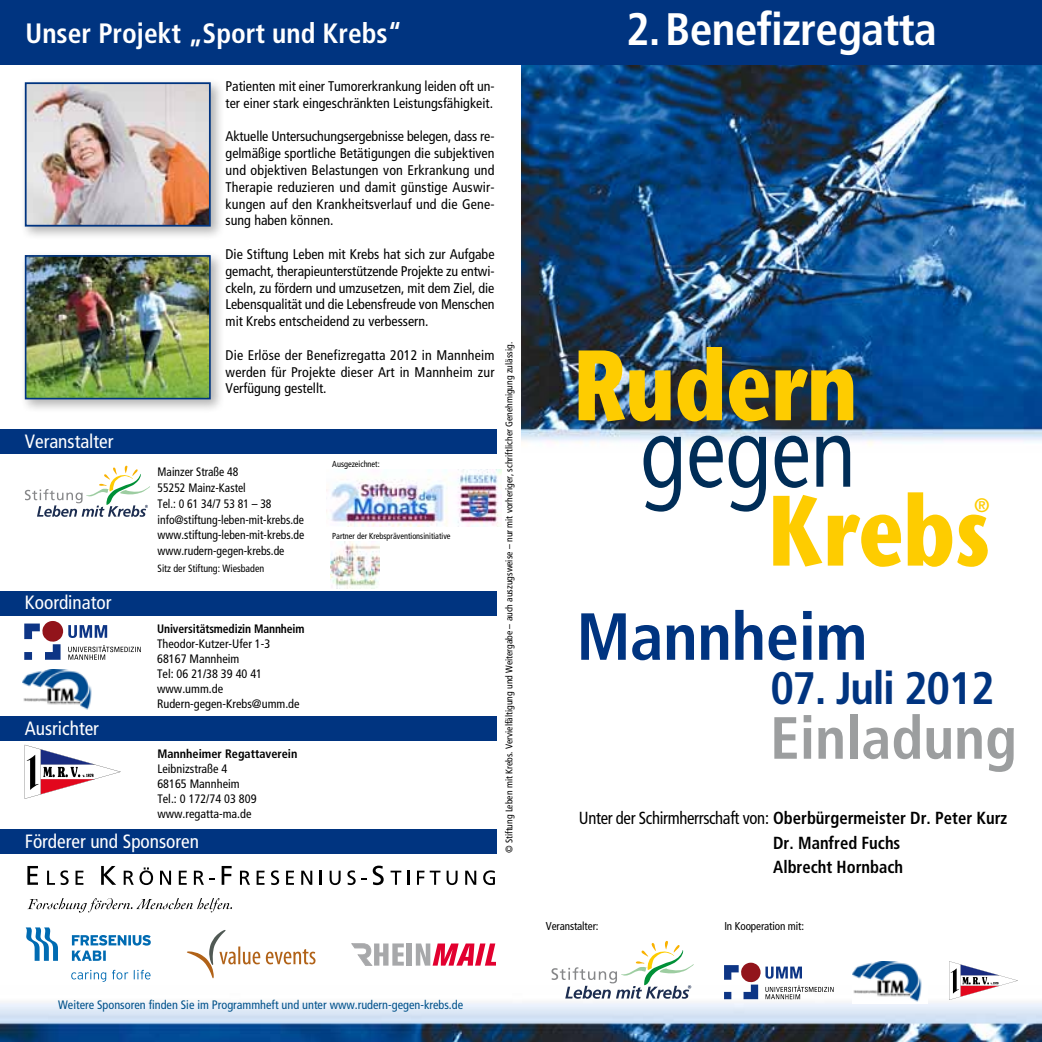
<style>
.page{position:relative;width:1042px;height:1042px;background:#fff}
.page>*{position:absolute;margin:0;border:0;box-sizing:border-box;transform-origin:0 0}
.t1{font:700 condensed 66.5px "Frutiger";letter-spacing:-.005em;color:#003480}
.t2{font:700 condensed 59.5px "Frutiger";color:#9c9e9f}
.t3{font:700 condensed 45.5px "Frutiger";letter-spacing:-.015em;color:#fff}
.t4{font:700 condensed 45.5px "Frutiger";letter-spacing:-.03em;color:#003480}
.t5{font:700 condensed 28px "Frutiger";color:#fff}
.t6{font:19.43px "Frutiger LT";color:#fecc00}
.t7{font:condensed 19.25px "Frutiger";color:#fff}
.t8{font:700 condensed 17.5px/24.5px "Frutiger";color:#000;scale:.95 1}
.t9{font:condensed 14px/16.8px "Frutiger";color:#000;text-align:justify}
.t10{font:condensed 12.25px/14.9px "Frutiger";color:#000}
.t11{font:condensed 12.25px/15.8px "Frutiger";color:#000;scale:.95 1}
.t12{font:condensed 12.25px "Frutiger";color:#005189}
.t13{font:700 condensed 12.25px "Frutiger";letter-spacing:-.01em;color:#000;scale:.95 1}
.t14{font:700 condensed 12.25px "Frutiger";letter-spacing:-.01em;color:#000}
.t15{font:condensed 11.38px "Frutiger";letter-spacing:-.01em;color:#000}
.t16{font:condensed 10.5px "Frutiger";color:#000;scale:.95 1}
.t17{font:condensed 9.62px "Frutiger";color:#000}
.t18{font:condensed 8.75px "Frutiger";color:#000;scale:.95 1}
.s1{font-weight:400}
</style>
<div class="page">
<img style="left:0;top:987px;width:1042px;height:55px">
<img style="left:521px;top:64px;width:521px;height:379px">
<div style="left:0;top:0;width:1042px;height:64px;background:#003480"></div>
<img style="left:578px;top:350px;width:92px;height:71px">
<svg style="left:677px;top:347px;width:45px;height:74px;background:#b19a23"></svg>
<svg style="left:729px;top:369px;width:124px;height:52px;background:#a7901a"></svg>
<svg style="left:643px;top:436px;width:38px;height:75px"></svg>
<svg style="left:689px;top:436px;width:77px;height:75px"></svg>
<svg style="left:773px;top:436px;width:215px;height:131px"></svg>
<svg style="left:551px;top:941px;width:142px;height:57px"></svg>
<div style="left:0;top:591px;width:496px;height:24px;background:#003480"></div>
<div style="left:0;top:828px;width:496px;height:25px;background:#003480"></div>
<svg style="left:25px;top:466px;width:125px;height:51px"></svg>
<svg style="left:27px;top:866px;width:11px;height:19px"></svg>
<svg style="left:47px;top:870px;width:22px;height:15px"></svg>
<svg style="left:76px;top:870px;width:7px;height:15px"></svg>
<svg style="left:101px;top:866px;width:15px;height:19px"></svg>
<svg style="left:124px;top:867px;width:29px;height:18px"></svg>
<svg style="left:160px;top:870px;width:11px;height:15px"></svg>
<svg style="left:179px;top:870px;width:8px;height:15px"></svg>
<svg style="left:194px;top:870px;width:21px;height:15px"></svg>
<svg style="left:222px;top:866px;width:10px;height:19px"></svg>
<svg style="left:240px;top:870px;width:10px;height:15px"></svg>
<svg style="left:257px;top:870px;width:7px;height:15px"></svg>
<svg style="left:271px;top:870px;width:8px;height:15px"></svg>
<svg style="left:286px;top:870px;width:8px;height:15px"></svg>
<svg style="left:301px;top:870px;width:11px;height:15px"></svg>
<svg style="left:320px;top:870px;width:2px;height:15px"></svg>
<svg style="left:330px;top:870px;width:11px;height:15px"></svg>
<svg style="left:347px;top:870px;width:20px;height:15px"></svg>
<svg style="left:373px;top:865px;width:11px;height:20px"></svg>
<svg style="left:390px;top:870px;width:11px;height:15px"></svg>
<svg style="left:407px;top:870px;width:2px;height:15px"></svg>
<svg style="left:417px;top:870px;width:7px;height:15px"></svg>
<svg style="left:430px;top:870px;width:10px;height:15px"></svg>
<svg style="left:446px;top:870px;width:11px;height:15px"></svg>
<svg style="left:465px;top:870px;width:11px;height:15px"></svg>
<svg style="left:483px;top:870px;width:11px;height:15px"></svg>
<svg style="left:27px;top:898px;width:205px;height:14px"></svg>
<svg style="left:26px;top:927px;width:32px;height:34px"></svg>
<svg style="left:72px;top:935px;width:79px;height:26px"></svg>
<svg style="left:71px;top:970px;width:79px;height:12px"></svg>
<div style="left:407px;top:943px;width:5px;height:22px;background:#a7a8aa"></div>
<svg style="left:416px;top:943px;width:79px;height:22px"></svg>
<svg style="left:351px;top:943px;width:53px;height:22px"></svg>
<img style="left:331px;top:541px;width:48px;height:47px">
<img style="left:331px;top:470px;width:170px;height:57px">
<div style="left:20px;top:78px;width:205px;height:163px;background:#000;opacity:.3"></div>
<img style="left:28px;top:85px;width:180px;height:139px">
<div style="left:25px;top:82px;width:186px;height:145px;border:2px solid #003480"></div>
<div style="left:20px;top:250px;width:205px;height:164px;background:#000;opacity:.3"></div>
<img style="left:28px;top:258px;width:180px;height:138px">
<div style="left:25px;top:255px;width:186px;height:144px;border:2px solid #003480"></div>
<div style="left:0;top:429px;width:496px;height:25px;background:#003480"></div>
<div style="left:0;top:716px;width:496px;height:25px;background:#003480"></div>
<svg style="left:724px;top:962px;width:109px;height:38px"></svg>
<svg style="left:187px;top:930px;width:128px;height:48px"></svg>
<svg style="left:24px;top:621px;width:117px;height:39px"></svg>
<svg style="left:25px;top:745px;width:96px;height:54px"></svg>
<svg style="left:949px;top:961px;width:69px;height:39px"></svg>
<img style="left:853px;top:961px;width:74px;height:42px">
<img style="left:23px;top:669px;width:69px;height:41px">
<h3 class="t5" style="left:26px;top:17px;width:378px">Unser Projekt „Sport und Krebs“</h3>
<h3 class="t7" style="left:25px;top:430px;width:90px">Veranstalter</h3>
<h3 class="t7" style="left:25px;top:591px;width:88px">Koordinator</h3>
<h3 class="t7" style="left:25px;top:717px;width:76px">Ausrichter</h3>
<p class="t9" style="left:226px;top:78px;width:270px">Patienten mit einer Tumorerkrankung leiden oft un&shy;ter einer stark eingeschränkten Leistungsfähigkeit.</p>
<p class="t9" style="left:226px;top:128px;width:270px">Aktuelle Untersuchungsergebnisse belegen, dass re&shy;gelmäßige sportliche Betätigungen die subjektiven und objektiven Belastungen von Erkrankung und Therapie reduzieren und damit günstige Auswir&shy;kungen auf den Krankheitsverlauf und die Gene&shy;sung haben können.</p>
<p class="t9" style="left:226px;top:246px;width:270px">Die Stiftung Leben mit Krebs hat sich zur Aufgabe gemacht, therapieunterstützende Projekte zu entwi&shy;ckeln, zu fördern und umzusetzen, mit dem Ziel, die Lebensqualität und die Lebensfreude von Menschen mit Krebs entscheidend zu verbessern.</p>
<p class="t9" style="left:226px;top:347px;width:270px">Die Erlöse der Benefizregatta 2012 in Mannheim werden für Projekte dieser Art in Mannheim zur Verfügung gestellt.</p>
<p class="t11" style="left:158px;top:464px;width:156px">Mainzer Straße 48<br>55252 Mainz-Kastel<br>Tel.: 0 61 34/7 53 81 – 38 info@stiftung-leben-mit-krebs.de www.stiftung-leben-mit-krebs.de www.rudern-gegen-krebs.de</p>
<p class="t16" style="left:158px;top:563px;width:114px">Sitz der Stiftung: Wiesbaden</p>
<p class="t13" style="left:157px;top:621px;width:157px">Universitätsmedizin Mannheim</p>
<p class="t10" style="left:157px;top:636px;width:144px">Theodor-Kutzer-Ufer 1-3<br>68167 Mannheim<br>Tel: 06 21/38 39 40 41 www.umm.de<br>Rudern-gegen-Krebs@umm.de</p>
<p class="t14" style="left:157px;top:746px;width:142px">Mannheimer Regattaverein</p>
<p class="t10" style="left:157px;top:761px;width:101px">Leibnizstraße 4<br>68165 Mannheim<br>Tel.: 0 172/74 03 809 www.regatta-ma.de</p>
<p class="t18" style="left:332px;top:458px;width:51px">Ausgezeichnet:</p>
<p class="t18" style="left:332px;top:531px;width:126px">Partner der Krebspräventionsinitiative</p>
<h3 class="t7" style="left:25px;top:829px;width:176px">Förderer und Sponsoren</h3>
<p class="t17" style="left:503px;top:853px;width:513px;rotate:-90deg">© Stiftung Leben mit Krebs. Vervielfältigung und Weitergabe – auch auszugsweise – nur mit vorheriger, schriftlicher Genehmigung zulässig.</p>
<p class="t12" style="left:58px;top:997px;width:406px">Weitere Sponsoren finden Sie im Programmheft und unter www.rudern-gegen-krebs.de</p>
<h3 class="t3" style="left:626px;top:3px;width:312px">2.Benefizregatta</h3>
<h1 class="t1" style="left:576px;top:597px;width:292px">Mannheim</h1>
<h3 class="t6" style="left:974px;top:494px;width:17px">®</h3>
<h3 class="t4" style="left:770px;top:661px;width:226px">07. Juli 2012</h3>
<h2 class="t2" style="left:770px;top:703px;width:248px">Einladung</h2>
<p class="t8" style="left:773px;top:806px;width:248px;text-indent:-194px"><span class="s1">Unter der Schirmherrschaft von:</span> Oberbürgermeister Dr. Peter Kurz<br>Dr. Manfred Fuchs<br>Albrecht Hornbach</p>
<p class="t15" style="left:546px;top:919px;width:54px">Veranstalter:</p>
<p class="t15" style="left:724px;top:919px;width:81px">In Kooperation mit:</p>
</div>
